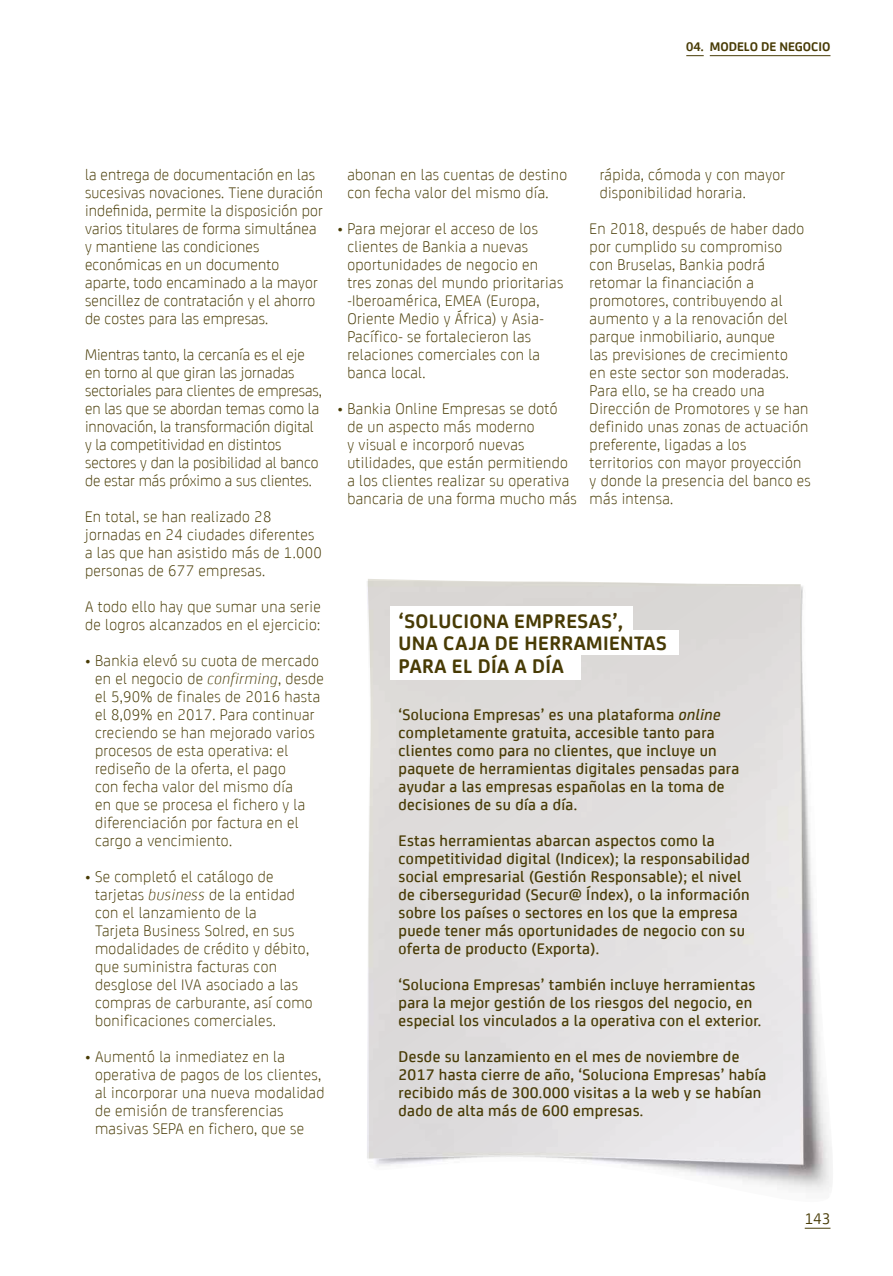
<style>
.page{position:relative;width:893px;height:1276px;background:#fff}
.page>*{position:absolute;margin:0;border:0;box-sizing:border-box;transform-origin:0 0}
.t1{font:700 21px/22.5px "Bankia";letter-spacing:.02em;color:#483b05}
.t2{font:300 16.5px/18px "Bankia";letter-spacing:.02em;color:#483b05}
.t3{font:500 16.5px/18px "Bankia";letter-spacing:.02em;color:#483b05}
.t4{font:300 16.5px/18px "Bankia";color:#483b05}
.t5{font:16.5px "Bankia";color:#483b05}
.t6{font:700 13.5px "Bankia";color:#483b05}
.s1{font-style:italic}
</style>
<div class="page">
<img style="left:367px;top:581px;width:465px;height:611px">
<svg style="left:368px;top:579px;width:436px;height:586px;background:#e0dede"></svg>
<div style="left:390px;top:606px;width:243px;height:24px;background:#fff"></div>
<div style="left:390px;top:655px;width:191px;height:24px;background:#fff"></div>
<div style="left:390px;top:630px;width:289px;height:25px;background:#fff"></div>
<svg style="left:686px;top:55px;width:18px;height:1px"></svg>
<hr style="left:710px;top:55px;width:120px;height:1px;background:#483b05">
<svg style="left:805px;top:1227px;width:25px;height:1px"></svg>
<p class="t6" style="left:686px;top:37px;width:146px">04. MODELO DE NEGOCIO</p>
<p class="t2" style="left:85px;top:165px;width:239px">la entrega de documentación en las sucesivas novaciones. Tiene duración indefinida, permite la disposición por varios titulares de forma simultánea y mantiene las condiciones económicas en un documento aparte, todo encaminado a la mayor sencillez de contratación y el ahorro de costes para las empresas.</p>
<p class="t4" style="left:85px;top:345px;width:238px">Mientras tanto, la cercanía es el eje en torno al que giran las jornadas sectoriales para clientes de empresas, en las que se abordan temas como la innovación, la transformación digital y la competitividad en distintos sectores y dan la posibilidad al banco de estar más próximo a sus clientes.</p>
<p class="t2" style="left:85px;top:507px;width:239px">En total, se han realizado 28 jornadas en 24 ciudades diferentes a las que han asistido más de 1.000 personas de 677 empresas.</p>
<p class="t2" style="left:85px;top:597px;width:237px">A todo ello hay que sumar una serie de logros alcanzados en el ejercicio:</p>
<p class="t2" style="left:95px;top:651px;width:230px;text-indent:-10px">• Bankia elevó su cuota de mercado en el negocio de <span class="s1">confirming</span>, desde el 5,90% de finales de 2016 hasta el 8,09% en 2017. Para continuar creciendo se han mejorado varios procesos de esta operativa: el rediseño de la oferta, el pago<br>con fecha valor del mismo día<br>en que se procesa el fichero y la diferenciación por factura en el cargo a vencimiento.</p>
<p class="t2" style="left:95px;top:867px;width:219px;text-indent:-10px">• Se completó el catálogo de tarjetas <span class="s1">business</span> de la entidad con el lanzamiento de la<br>Tarjeta Business Solred, en sus modalidades de crédito y débito, que suministra facturas con desglose del IVA asociado a las compras de carburante, así como bonificaciones comerciales.</p>
<p class="t2" style="left:95px;top:1047px;width:231px;text-indent:-10px">• Aumentó la inmediatez en la operativa de pagos de los clientes, al incorporar una nueva modalidad de emisión de transferencias masivas SEPA en fichero, que se</p>
<p class="t2" style="left:347px;top:165px;width:221px">abonan en las cuentas de destino con fecha valor del mismo día.</p>
<p class="t2" style="left:347px;top:219px;width:217px;text-indent:-10px">• Para mejorar el acceso de los clientes de Bankia a nuevas oportunidades de negocio en tres zonas del mundo prioritarias -Iberoamérica, EMEA (Europa,<br>Oriente Medio y África) y Asia-<br>Pacífico- se fortalecieron las relaciones comerciales con la banca local.</p>
<p class="t2" style="left:347px;top:399px;width:231px;text-indent:-10px">• Bankia Online Empresas se dotó de un aspecto más moderno<br>y visual e incorporó nuevas utilidades, que están permitiendo a los clientes realizar su operativa bancaria de una forma mucho más</p>
<p class="t2" style="left:600px;top:165px;width:187px">rápida, cómoda y con mayor disponibilidad horaria.</p>
<p class="t2" style="left:590px;top:219px;width:223px">En 2018, después de haber dado por cumplido su compromiso<br>con Bruselas, Bankia podrá retomar la financiación a promotores, contribuyendo al aumento y a la renovación del parque inmobiliario, aunque<br>las previsiones de crecimiento<br>en este sector son moderadas.<br>Para ello, se ha creado una<br>Dirección de Promotores y se han definido unas zonas de actuación preferente, ligadas a los territorios con mayor proyección y donde la presencia del banco es más intensa.</p>
<p class="t1" style="left:399px;top:608px;width:270px">‘SOLUCIONA EMPRESAS’,<br>UNA CAJA DE HERRAMIENTAS<br>PARA EL DÍA A DÍA</p>
<p class="t3" style="left:399px;top:704px;width:342px">‘Soluciona Empresas’ es una plataforma <span class="s1">online </span>completamente gratuita, accesible tanto para clientes como para no clientes, que incluye un paquete de herramientas digitales pensadas para ayudar a las empresas españolas en la toma de decisiones de su día a día.</p>
<p class="t3" style="left:399px;top:831px;width:353px">Estas herramientas abarcan aspectos como la competitividad digital (Indicex); la responsabilidad social empresarial (Gestión Responsable); el nivel de ciberseguridad (Secur@ Índex), o la información sobre los países o sectores en los que la empresa puede tener más oportunidades de negocio con su oferta de producto (Exporta).</p>
<p class="t3" style="left:399px;top:975px;width:364px">‘Soluciona Empresas’ también incluye herramientas para la mejor gestión de los riesgos del negocio, en especial los vinculados a la operativa con el exterior.</p>
<p class="t3" style="left:399px;top:1047px;width:369px">Desde su lanzamiento en el mes de noviembre de 2017 hasta cierre de año, ‘Soluciona Empresas’ había recibido más de 300.000 visitas a la web y se habían dado de alta más de 600 empresas.</p>
<p class="t5" style="left:805px;top:1206px;width:27px">143</p>
</div>
